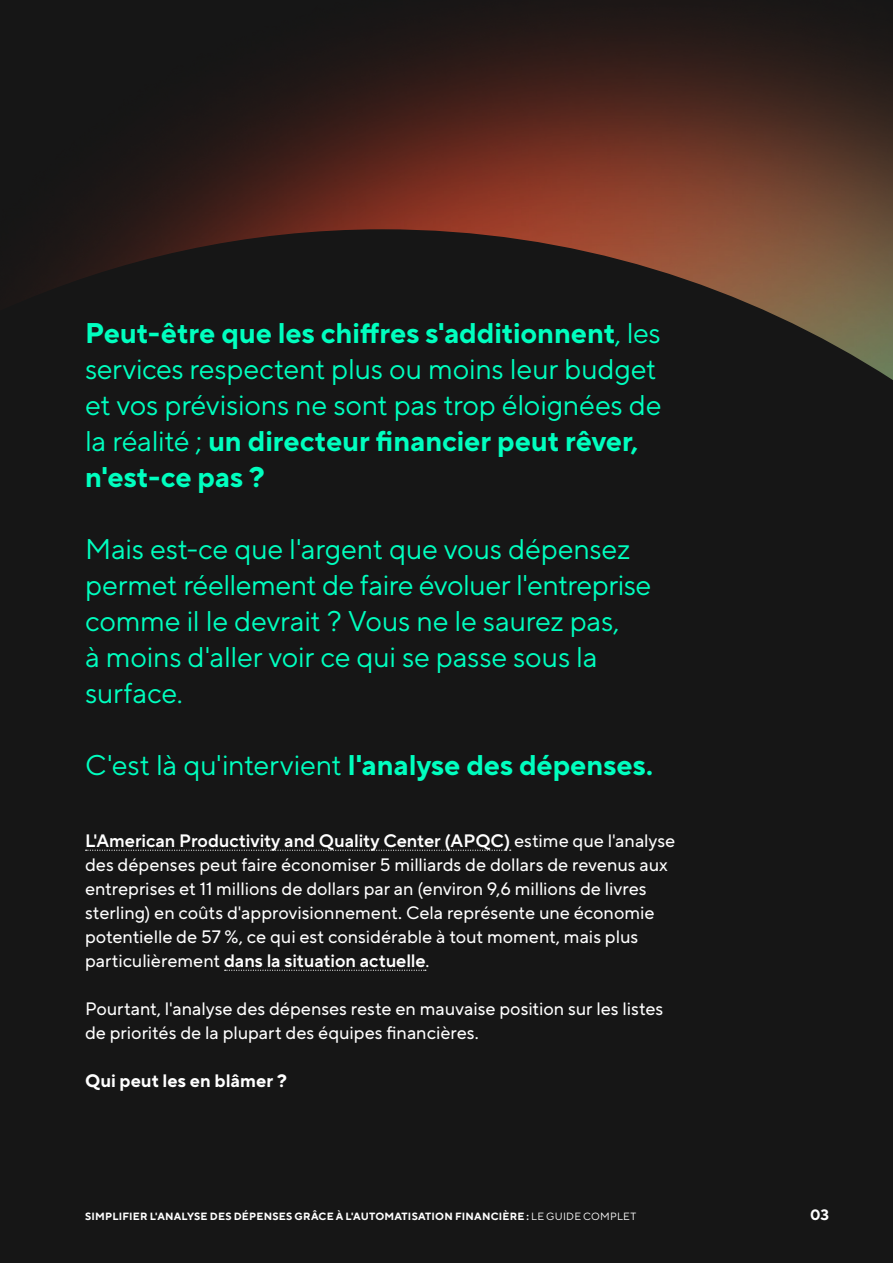
<style>
.page{position:relative;width:893px;height:1263px;background:#fff}
.page>*{position:absolute;margin:0;border:0;box-sizing:border-box;transform-origin:0 0}
.t1{font:28.5px/36px "TT Norms Pro";letter-spacing:-.01em;color:#00ffbf}
.t2{font:700 28.5px "TT Norms Pro";color:#00ffbf}
.t3{font:18px/24px "TT Norms Pro";letter-spacing:-.005em;color:#fff}
.t4{font:700 18px "TT Norms Pro";color:#fff}
.t5{font:700 15px "TT Norms Pro";color:#fff}
.t6{font:700 10.5px "TT Norms Pro";letter-spacing:.02em;color:#fff}
.s1{font-weight:700}
.s2{font-weight:400}
.s3{font-weight:600}
</style>
<div class="page">
<div style="left:0;top:380px;width:893px;height:883px;background:#161616"></div>
<img style="left:0;top:0;width:893px;height:380px">
<svg style="left:86px;top:850px;width:425px;height:1px"></svg>
<svg style="left:225px;top:970px;width:201px;height:1px"></svg>
<p class="t1" style="left:85px;top:313px;width:578px"><span class="s1">Peut-être que les chiffres s'additionnent</span>, les services respectent plus ou moins leur budget et vos prévisions ne sont pas trop éloignées de la réalité ; <span class="s1">un directeur financier peut rêver, n'est-ce pas ?</span></p>
<p class="t1" style="left:85px;top:529px;width:568px">Mais est-ce que l'argent que vous dépensez permet réellement de faire évoluer l'entreprise</p>
<p class="t1" style="left:85px;top:601px;width:536px">comme il le devrait ? Vous ne le saurez pas, à moins d'aller voir ce qui se passe sous la surface.</p>
<p class="t2" style="left:85px;top:744px;width:569px"><span class="s2">C'est là qu'intervient</span> l'analyse des dépenses.</p>
<p class="t3" style="left:85px;top:827px;width:592px"><span class="s3">L'American Productivity and Quality Center (APQC)</span> estime que l'analyse des dépenses peut faire économiser 5 milliards de dollars de revenus aux entreprises et 11 millions de dollars par an (environ 9,6 millions de livres sterling) en coûts d'approvisionnement. Cela représente une économie potentielle de 57 %, ce qui est considérable à tout moment, mais plus particulièrement <span class="s3">dans la situation actuelle</span>.</p>
<p class="t3" style="left:85px;top:995px;width:580px">Pourtant, l'analyse des dépenses reste en mauvaise position sur les listes de priorités de la plupart des équipes financières.</p>
<p class="t4" style="left:85px;top:1068px;width:203px">Qui peut les en blâmer ?</p>
<p class="t6" style="left:85px;top:1209px;width:553px">SIMPLIFIER L'ANALYSE DES DÉPENSES GRÂCE À L'AUTOMATISATION FINANCIÈRE : <span class="s2">LE GUIDE COMPLET</span></p>
<p class="t5" style="left:810px;top:1204px;width:21px">03</p>
</div>
